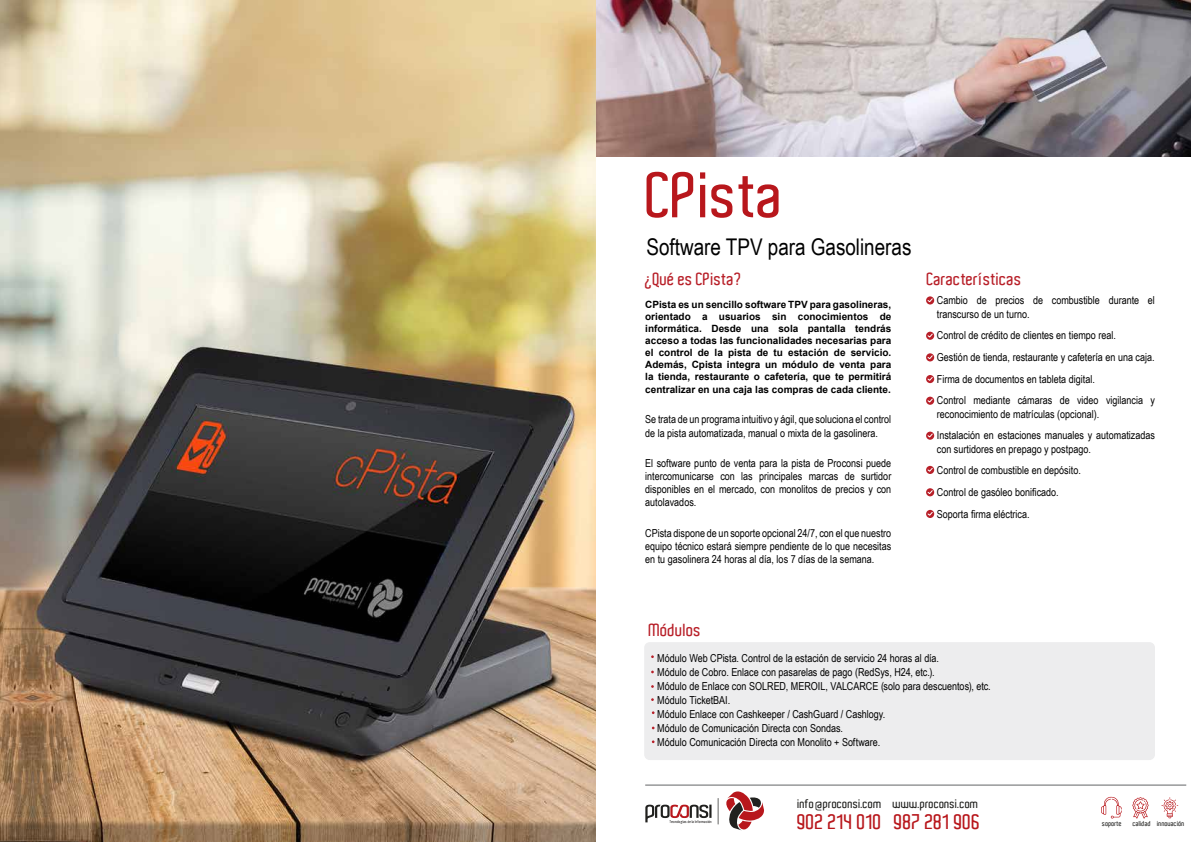
<style>
.page{position:relative;width:1191px;height:842px;background:#fff}
.page>*{position:absolute;margin:0;border:0;box-sizing:border-box;transform-origin:0 0}
.t1{font:600 62px "Aldo";color:#b8171c}
.t2{font:23px "Arial Narrow";color:#000}
.t3{font:600 20.3px "Aldo";color:#b8171c}
.t4{font:600 17px "Aldo";color:#b82029}
.t5{font:600 12px "Aldo";color:#21211f}
.t6{font:11px/13.2px "Arial Narrow";color:#000}
.t7{font:700 10px/12px "Arial";color:#000;text-align:justify}
.t8{font:600 7px "Aldo";color:#21211f}
.t9{font:600 3.9px "Aldo";color:#211f1f}
</style>
<div class="page">
<svg style="left:645px;top:805px;width:66px;height:17px"></svg>
<svg style="left:717px;top:798px;width:1px;height:26px"></svg>
<svg style="left:726px;top:791px;width:38px;height:39px"></svg>
<hr style="left:645px;top:785px;width:541px;height:1px;background:#636466">
<svg style="left:1161px;top:797px;width:17px;height:21px"></svg>
<svg style="left:1132px;top:797px;width:16px;height:22px"></svg>
<svg style="left:1101px;top:797px;width:20px;height:22px"></svg>
<img style="left:595px;top:0;width:596px;height:156px">
<svg style="left:926px;top:296px;width:8px;height:8px"></svg>
<svg style="left:927px;top:298px;width:6px;height:5px"></svg>
<svg style="left:926px;top:332px;width:8px;height:8px"></svg>
<svg style="left:927px;top:333px;width:6px;height:5px"></svg>
<svg style="left:926px;top:353px;width:8px;height:8px"></svg>
<svg style="left:927px;top:355px;width:6px;height:5px"></svg>
<svg style="left:926px;top:375px;width:8px;height:8px"></svg>
<svg style="left:927px;top:376px;width:6px;height:5px"></svg>
<svg style="left:926px;top:397px;width:8px;height:8px"></svg>
<svg style="left:927px;top:398px;width:6px;height:5px"></svg>
<svg style="left:926px;top:432px;width:8px;height:8px"></svg>
<svg style="left:927px;top:433px;width:6px;height:5px"></svg>
<svg style="left:926px;top:466px;width:8px;height:8px"></svg>
<svg style="left:927px;top:467px;width:6px;height:5px"></svg>
<svg style="left:926px;top:488px;width:8px;height:8px"></svg>
<svg style="left:927px;top:489px;width:6px;height:6px"></svg>
<svg style="left:926px;top:510px;width:8px;height:8px"></svg>
<svg style="left:927px;top:511px;width:6px;height:5px"></svg>
<div style="left:644px;top:642px;width:511px;height:118px;background:#ededee;border-radius:6px"></div>
<img style="left:0;top:0;width:595px;height:842px">
<h1 class="t1" style="left:646px;top:161px;width:140px">CPista</h1>
<h2 class="t2" style="left:646px;top:230px;width:266px">Software TPV para Gasolineras</h2>
<h3 class="t4" style="left:645px;top:270px;width:98px">¿Qué es CPista?</h3>
<p class="t7" style="left:645px;top:299px;width:248px">CPista es un sencillo software TPV para gasolineras, orientado a usuarios sin conocimientos de informática. Desde una sola pantalla tendrás acceso a todas las funcionalidades necesarias para el control de la pista de tu estación de servicio.<br>Además, Cpista integra un módulo de venta para la tienda, restaurante o cafetería, que te permitirá</p>
<p class="t7" style="left:645px;top:384px;width:247px">centralizar en una caja las compras de cada cliente.</p>
<p class="t6" style="left:645px;top:412px;width:248px">Se trata de un programa intuitivo y ágil, que soluciona el control de la pista automatizada, manual o mixta de la gasolinera.</p>
<p class="t6" style="left:645px;top:456px;width:248px;text-align:justify">El software punto de venta para la pista de Proconsi puede intercomunicarse con las principales marcas de surtidor disponibles en el mercado, con monolitos de precios y con autolavados.</p>
<p class="t6" style="left:645px;top:526px;width:248px;text-align:justify">CPista dispone de un soporte opcional 24/7, con el que nuestro equipo técnico estará siempre pendiente de lo que necesitas en tu gasolinera 24 horas al día, los 7 días de la semana.</p>
<h3 class="t4" style="left:926px;top:270px;width:96px">Características</h3>
<p class="t6" style="left:937px;top:293px;width:219px">Cambio de precios de combustible durante el transcurso de un turno.</p>
<p class="t6" style="left:937px;top:324px;width:219px;line-height:21.7px">Control de crédito de clientes en tiempo real.<br>Gestión de tienda, restaurante y cafetería en una caja.<br>Firma de documentos en tableta digital.<br>Control mediante cámaras de video vigilancia y</p>
<p class="t6" style="left:937px;top:402px;width:219px;line-height:21.7px">reconocimiento de matrículas (opcional).<br>Instalación en estaciones manuales y automatizadas</p>
<p class="t6" style="left:937px;top:437px;width:155px;line-height:21.7px">con surtidores en prepago y postpago.<br>Control de combustible en depósito.<br>Control de gasóleo bonificado.<br>Soporta firma eléctrica.</p>
<h3 class="t4" style="left:648px;top:620px;width:54px">Módulos</h3>
<p class="t6" style="left:657px;top:650px;width:335px;line-height:14px">Módulo Web CPista. Control de la estación de servicio 24 horas al día.<br>Módulo de Cobro. Enlace con pasarelas de pago (RedSys, H24, etc.).<br>Módulo de Enlace con SOLRED, MEROIL, VALCARCE (solo para descuentos), etc.<br>Módulo TicketBAI.<br>Módulo Enlace con Cashkeeper / CashGuard / Cashlogy.<br>Módulo de Comunicación Directa con Sondas.<br>Módulo Comunicación Directa con Monolito + Software.</p>
<p class="t9" style="left:670px;top:819px;width:43px">Tecnologías de la Información</p>
<p class="t5" style="left:797px;top:797px;width:86px">info@proconsi.com</p>
<h3 class="t3" style="left:797px;top:810px;width:185px">902 214 010 987 281 906</h3>
<p class="t5" style="left:892px;top:797px;width:87px">www.proconsi.com</p>
<p class="t8" style="left:1102px;top:820px;width:21px">soporte</p>
<p class="t8" style="left:1132px;top:820px;width:53px">calidad innovación</p>
</div>
